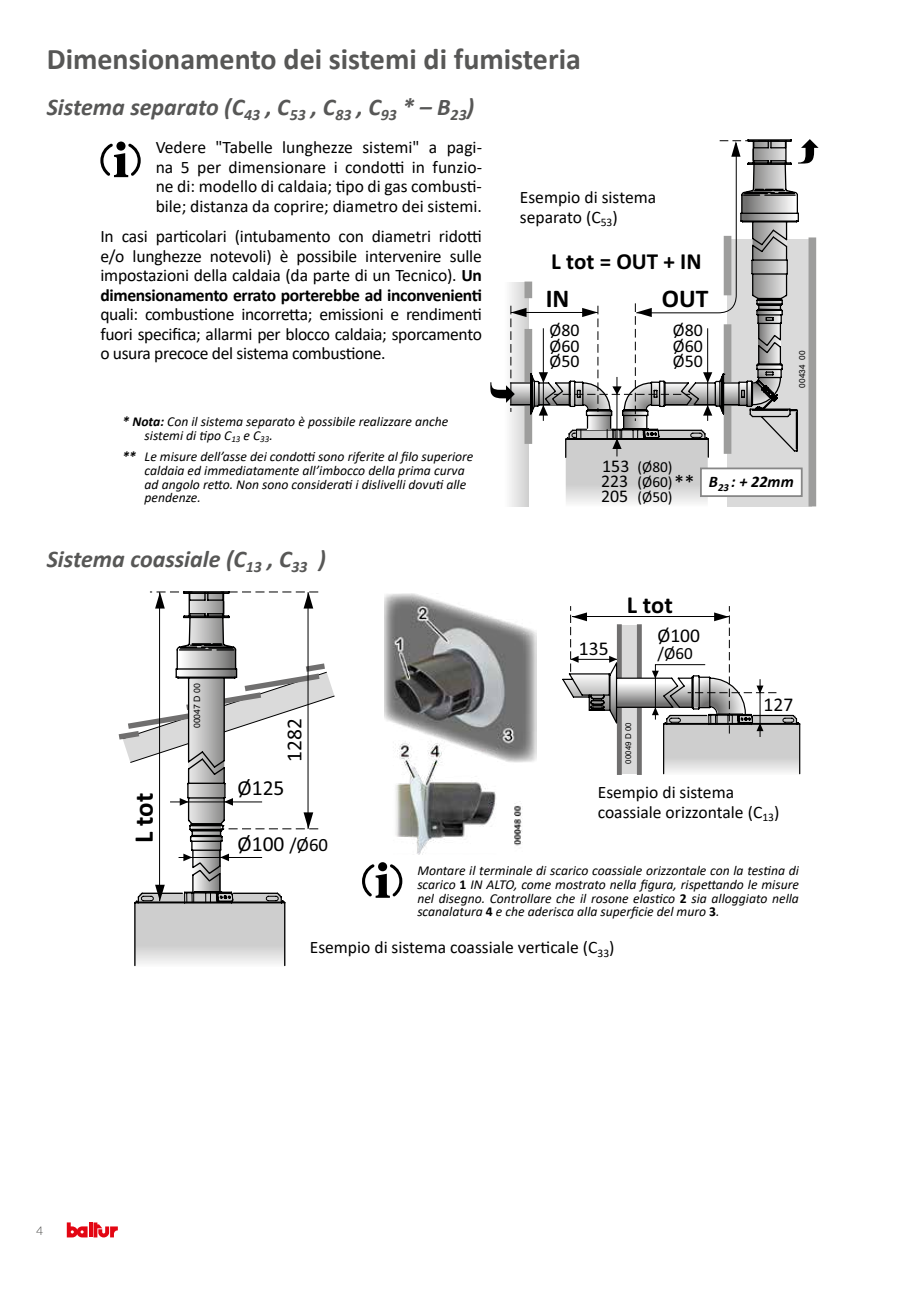
<style>
.page{position:relative;width:919px;height:1289px;background:#fff}
.page>*{position:absolute;margin:0;border:0;box-sizing:border-box;transform-origin:0 0}
.t1{font:700 30px "Calibri";color:#575756}
.t2{font:700 26.85px "Calibri";color:#000}
.t3{font:700 25.5px "Calibri";color:#000}
.t4{font:700 24.45px "Calibri";color:#000}
.t5{font:italic 700 24px "Calibri";color:#575756}
.t6{font:700 22.95px "Calibri";color:#000}
.t7{font:21.45px "Calibri";color:#000}
.t8{font:20.4px "Calibri";color:#000}
.t9{font:19.5px "Calibri";color:#000}
.t10{font:17.85px/15.3px "Calibri";color:#000;text-align:justify}
.t11{font:17.55px/19.5px "Calibri";letter-spacing:-.01em;color:#000;text-align:justify}
.t12{font:17.1px "Calibri";color:#000}
.t13{font:italic 700 16.2px "Calibri";color:#000}
.t14{font:15.3px/15.3px "Calibri";color:#000;text-align:justify}
.t15{font:italic 13.65px/13.6px "Calibri";color:#000}
.t16{font:300 12px "Lato";color:#3c3c3b}
.t17{font:8.7px "Arial";color:#000}
.t18{font:8.4px "Arial";color:#000}
.t19{font:7.95px "Arial";color:#000}
.s1{font-weight:700}
.s2{font-size:18.75px}
.s3{font-size:17.85px}
.s4{font-weight:700;font-style:normal}
</style>
<div class="page">
<svg style="left:67px;top:1222px;width:51px;height:15px"></svg>
<svg style="left:490px;top:139px;width:328px;height:367px"></svg>
<hr style="left:707px;top:329px;width:1px;height:91px;background:#000">
<svg style="left:100px;top:141px;width:41px;height:36px"></svg>
<div style="left:700px;top:468px;width:101px;height:28px;background:#fff"></div>
<div style="left:700px;top:467px;width:102px;height:30px;border:2px solid #878787"></div>
<img style="left:384px;top:594px;width:152px;height:260px">
<svg style="left:119px;top:591px;width:215px;height:375px"></svg>
<hr style="left:170px;top:801px;width:91px;height:1px;background:#000">
<svg style="left:562px;top:606px;width:238px;height:169px"></svg>
<svg style="left:362px;top:862px;width:40px;height:35px"></svg>
<h1 class="t1" style="left:47px;top:38px;width:535px">Dimensionamento dei sistemi di fumisteria</h1>
<h3 class="t5" style="left:47px;top:90px;width:429px">Sistema separato (C<sub>43</sub> , C<sub>53</sub> , C<sub>83</sub> , C<sub>93</sub> * – B<sub>23</sub>)</h3>
<p class="t11" style="left:156px;top:137px;width:328px">Vedere "Tabelle lunghezze sistemi" a pagi&shy;na 5 per dimensionare i condotti in funzio&shy;ne di: modello di caldaia; tipo di gas combusti&shy;bile; distanza da coprire; diametro dei sistemi.</p>
<p class="t11" style="left:100px;top:226px;width:383px">In casi particolari (intubamento con diametri ridotti e/o lunghezze notevoli) è possibile intervenire sulle impostazioni della caldaia (da parte di un Tecnico). <span class="s1">Un dimensionamento errato porterebbe ad inconvenienti</span></p>
<p class="t11" style="left:100px;top:304px;width:383px">quali: combustione incorretta; emissioni e rendimenti fuori specifica; allarmi per blocco caldaia; sporcamento o usura precoce del sistema combustione.</p>
<p class="t11" style="left:520px;top:187px;width:138px">Esempio di sistema separato (C<sub>53</sub>)</p>
<h3 class="t6" style="left:551px;top:245px;width:152px">L tot = OUT + IN</h3>
<h3 class="t3" style="left:545px;top:281px;width:25px">IN</h3>
<h3 class="t3" style="left:661px;top:281px;width:48px">OUT</h3>
<p class="t10" style="left:549px;top:323px;width:32px">Ø80<br>Ø60<br>Ø50</p>
<p class="t10" style="left:672px;top:323px;width:32px">Ø80<br>Ø60<br>Ø50</p>
<p class="t18" style="left:796px;top:387px;width:39px;rotate:-90deg">00434 00</p>
<p class="t15" style="left:145px;top:414px;width:305px;text-indent:-22px"><span class="s1">* Nota:</span> Con il sistema separato è possibile realizzare anche sistemi di tipo C<sub>13</sub> e C<sub>33</sub>.</p>
<p class="t15" style="left:145px;top:449px;width:330px;text-indent:-22px"><span class="s1">**</span> Le misure dell’asse dei condotti sono riferite al filo superiore caldaia ed immediatamente all’imbocco della prima curva ad angolo retto. Non sono considerati i dislivelli dovuti alle pendenze.</p>
<h3 class="t5" style="left:47px;top:542px;width:280px">Sistema coassiale (C<sub>13</sub> , C<sub>33</sub> )</h3>
<h2 class="t2" style="left:125px;top:843px;width:52px;rotate:-90deg">L tot</h2>
<p class="t17" style="left:191px;top:728px;width:47px;rotate:-90deg">00047 D 00</p>
<p class="t7" style="left:280px;top:761px;width:45px;rotate:-90deg">1282</p>
<p class="t7" style="left:237px;top:774px;width:48px">Ø125</p>
<p class="t7" style="left:237px;top:830px;width:92px">Ø100 <span class="s2">/Ø60</span></p>
<p class="t14" style="left:601px;top:459px;width:73px"><span class="s3">153</span> (Ø80)<br><span class="s3">223</span> (Ø60)<br><span class="s3">205</span> (Ø50)</p>
<p class="t8" style="left:674px;top:469px;width:22px">**</p>
<p class="t13" style="left:709px;top:470px;width:86px">B<sub>23</sub> : + 22mm</p>
<p class="t9" style="left:579px;top:635px;width:31px">135</p>
<h3 class="t4" style="left:627px;top:587px;width:47px">L tot</h3>
<p class="t9" style="left:657px;top:623px;width:44px">Ø100</p>
<p class="t12" style="left:657px;top:642px;width:37px">/Ø60</p>
<p class="t19" style="left:622px;top:763px;width:43px;rotate:-90deg">00049 D 00</p>
<p class="t9" style="left:763px;top:691px;width:31px">127</p>
<p class="t11" style="left:597px;top:782px;width:183px">Esempio di sistema coassiale orizzontale (C<sub>13</sub>)</p>
<p class="t15" style="left:417px;top:863px;width:383px;text-align:justify">Montare il terminale di scarico coassiale orizzontale con la testina di scarico <span class="s4">1</span> IN ALTO, come mostrato nella figura, rispettando le misure nel disegno. Controllare che il rosone elastico <span class="s4">2</span> sia alloggiato nella scanalatura <span class="s4">4</span> e che aderisca alla superficie del muro <span class="s4">3</span>.</p>
<p class="t16" style="left:36px;top:1223px;width:8px">4</p>
<p class="t11" style="left:310px;top:937px;width:306px">Esempio di sistema coassiale verticale (C<sub>33</sub>)</p>
</div>
